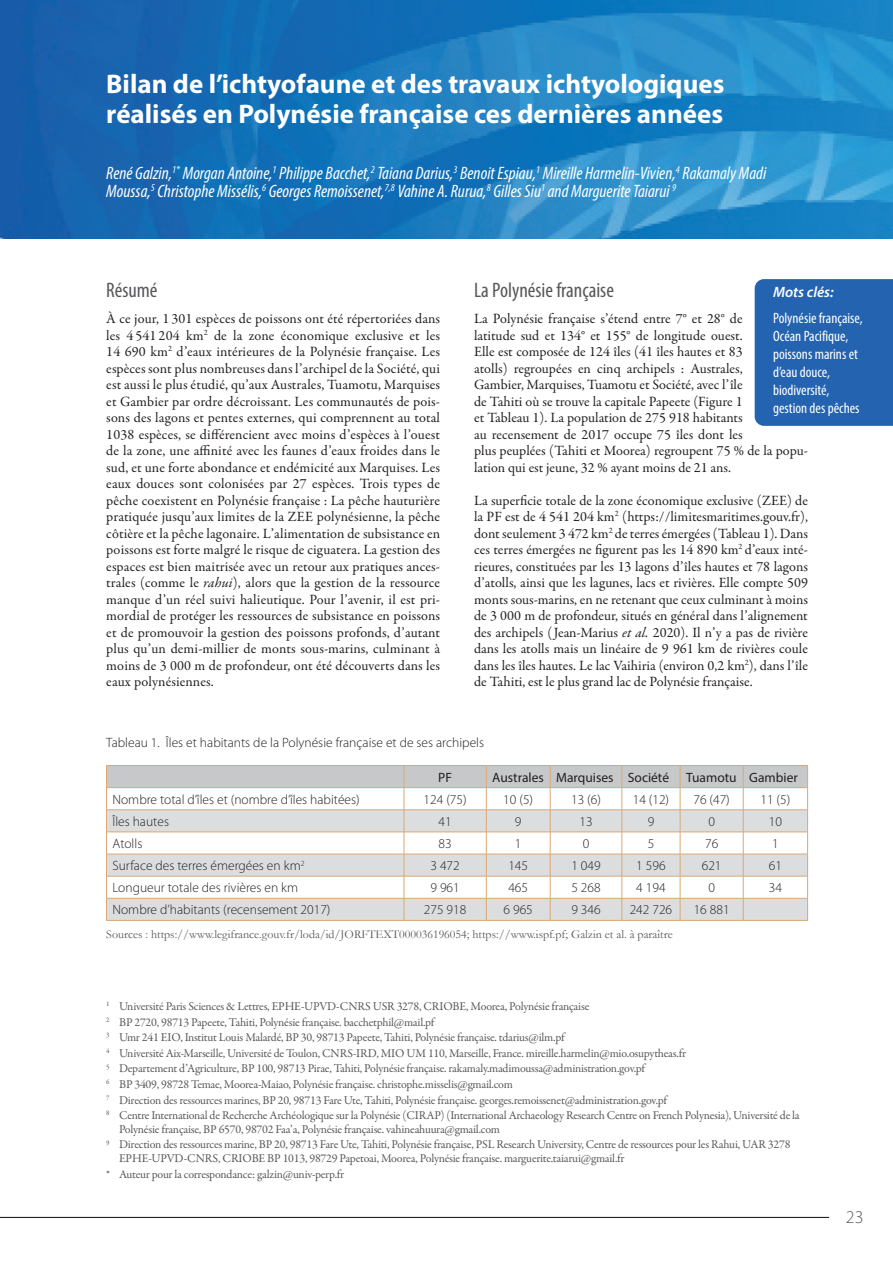
<style>
.page{position:relative;width:893px;height:1263px;background:#fff}
.page>*{position:absolute;margin:0;border:0;box-sizing:border-box;transform-origin:0 0}
.Title_feature{font:700 27px/30px "Myriad Pro";color:#fff}
.VF-Heading_1{font:condensed 21px "Myriad Pro";color:#57585a}
.Author_names_below_titles{font:italic condensed 18px/18px "Myriad Pro";color:#fff}
.t1{font:300 18px "Myriad Pro";color:#57585a}
.Author_names_below_titles-2{font:condensed 15px/18px "Myriad Pro";color:#fff}
.Author_names_below_titles-3{font:italic 600 15px "Myriad Pro";color:#fff}
.t2{font:14.25px/16.5px "Garamond Premr Pro";color:#231f20;text-align:justify}
.caption_Table{font:300 13.5px "Myriad Pro";color:#231f20}
.t3{font:13.5px "Myriad Pro";color:#231f20}
.footnotes{font:12px/13.5px "Garamond Premr Pro";letter-spacing:-.02em;color:#57585a}
.VF-footnote{font:12px "Garamond";color:#57585a}
.s1{font-style:italic}
</style>
<div class="page">
<hr style="left:0;top:1217px;width:829px;height:1px;background:#231f20">
<img style="left:0;top:0;width:893px;height:238px">
<div style="left:755px;top:279px;width:138px;height:147px;background:#2463b0"></div>
<svg style="left:106px;top:765px;width:702px;height:155px"></svg>
<hr style="left:106px;top:920px;width:298px;height:1px;background:#daa875">
<hr style="left:404px;top:920px;width:82px;height:1px;background:#daa875">
<hr style="left:486px;top:920px;width:64px;height:1px;background:#daa875">
<hr style="left:550px;top:920px;width:72px;height:1px;background:#daa875">
<hr style="left:622px;top:920px;width:58px;height:1px;background:#daa875">
<hr style="left:680px;top:920px;width:63px;height:1px;background:#daa875">
<hr style="left:743px;top:920px;width:65px;height:1px;background:#daa875">
<p class="Title_feature" style="left:106px;top:68px;width:620px">Bilan de l’ichtyofaune et des travaux ichtyologiques réalisés en Polynésie française ces dernières années</p>
<p class="Author_names_below_titles" style="left:106px;top:164px;width:661px">René Galzin,<sup>1*</sup> Morgan Antoine,<sup>1</sup> Philippe Bacchet,<sup>2</sup> Taiana Darius,<sup>3</sup> Benoit Espiau,<sup>1</sup> Mireille Harmelin-Vivien,<sup>4</sup> Rakamaly Madi<br>Moussa,<sup>5</sup> Christophe Missélis,<sup>6</sup> Georges Remoissenet,<sup>7,8</sup> Vahine A. Rurua,<sup>8</sup> Gilles Siu<sup>1</sup> and Marguerite Taiarui <sup>9</sup></p>
<p class="VF-Heading_1" style="left:106px;top:277px;width:53px">Résumé</p>
<p class="t2" style="left:106px;top:311px;width:335px">À ce jour, 1 301 espèces de poissons ont été répertoriées dans les 4 541 204 km<sup>2</sup> de la zone économique exclusive et les 14 690 km<sup>2</sup> d’eaux intérieures de la Polynésie française. Les espèces sont plus nombreuses dans l’archipel de la Société, qui est aussi le plus étudié, qu’aux Australes, Tuamotu, Marquises et Gambier par ordre décroissant. Les communautés de pois&shy;sons des lagons et pentes externes, qui comprennent au total 1038 espèces, se différencient avec moins d’espèces à l’ouest de la zone, une affinité avec les faunes d’eaux froides dans le sud, et une forte abondance et endémicité aux Marquises. Les eaux douces sont colonisées par 27 espèces. Trois types de pêche coexistent en Polynésie française : La pêche hauturière pratiquée jusqu’aux limites de la ZEE polynésienne, la pêche côtière et la pêche lagonaire. L’alimentation de subsistance en poissons est forte malgré le risque de ciguatera. La gestion des espaces est bien maitrisée avec un retour aux pratiques ances&shy;trales (comme le <span class="s1">rahui</span>), alors que la gestion de la ressource manque d’un réel suivi halieutique. Pour l’avenir, il est pri&shy;mordial de protéger les ressources de subsistance en poissons et de promouvoir la gestion des poissons profonds, d’autant plus qu’un demi-millier de monts sous-marins, culminant à moins de 3 000 m de profondeur, ont été découverts dans les eaux polynésiennes.</p>
<p class="VF-Heading_1" style="left:474px;top:277px;width:141px">La Polynésie française</p>
<p class="t2" style="left:474px;top:311px;width:335px;text-align:left">La Polynésie française s’étend entre 7° et 28° de<br>latitude sud et 134° et 155° de longitude ouest.<br>Elle est composée de 124 îles (41 îles hautes et 83<br>atolls) regroupées en cinq archipels : Australes,<br>Gambier, Marquises, Tuamotu et Société, avec l’île<br>de Tahiti où se trouve la capitale Papeete (Figure 1<br>et Tableau 1). La population de 275 918 habitants<br>au recensement de 2017 occupe 75 îles dont les<br>plus peuplées (Tahiti et Moorea) regroupent 75 % de la popu&shy;lation qui est jeune, 32 % ayant moins de 21 ans.</p>
<p class="t2" style="left:474px;top:492px;width:335px">La superficie totale de la zone économique exclusive (ZEE) de la PF est de 4 541 204 km<sup>2</sup> (https://limitesmaritimes.gouv.fr), dont seulement 3 472 km<sup>2</sup> de terres émergées (Tableau 1). Dans ces terres émergées ne figurent pas les 14 890 km<sup>2</sup> d’eaux inté&shy;rieures, constituées par les 13 lagons d’îles hautes et 78 lagons d’atolls, ainsi que les lagunes, lacs et rivières. Elle compte 509 monts sous-marins, en ne retenant que ceux culminant à moins de 3 000 m de profondeur, situés en général dans l’alignement des archipels (Jean-Marius <span class="s1">et al.</span> 2020). Il n’y a pas de rivière dans les atolls mais un linéaire de 9 961 km de rivières coule dans les îles hautes. Le lac Vaihiria (environ 0,2 km<sup>2</sup>), dans l’île de Tahiti, est le plus grand lac de Polynésie française.</p>
<p class="Author_names_below_titles-3" style="left:773px;top:282px;width:62px">Mots clés:</p>
<p class="Author_names_below_titles-2" style="left:773px;top:309px;width:91px">Polynésie française,<br>Océan Pacifique, poissons marins et d’eau douce, biodiversité, gestion des pêches</p>
<p class="caption_Table" style="left:106px;top:735px;width:379px">Tableau 1. Îles et habitants de la Polynésie française et de ses archipels</p>
<p class="t3" style="left:438px;top:769px;width:15px">PF</p>
<p class="t3" style="left:492px;top:769px;width:53px">Australes</p>
<p class="t3" style="left:556px;top:769px;width:59px">Marquises</p>
<p class="t3" style="left:628px;top:769px;width:43px">Société</p>
<p class="t3" style="left:686px;top:769px;width:52px">Tuamotu</p>
<p class="t3" style="left:749px;top:769px;width:50px">Gambier</p>
<p class="caption_Table" style="left:112px;top:791px;width:249px">Nombre total d’îles et (nombre d’îles habitées)</p>
<p class="caption_Table" style="left:424px;top:791px;width:45px">124 (75)</p>
<p class="caption_Table" style="left:503px;top:791px;width:31px">10 (5)</p>
<p class="caption_Table" style="left:571px;top:791px;width:31px">13 (6)</p>
<p class="caption_Table" style="left:633px;top:791px;width:38px">14 (12)</p>
<p class="caption_Table" style="left:693px;top:791px;width:38px">76 (47)</p>
<p class="caption_Table" style="left:760px;top:791px;width:31px">11 (5)</p>
<p class="caption_Table" style="left:112px;top:813px;width:58px">Îles hautes</p>
<p class="caption_Table" style="left:439px;top:813px;width:15px">41</p>
<p class="caption_Table" style="left:515px;top:813px;width:8px">9</p>
<p class="caption_Table" style="left:579px;top:813px;width:15px">13</p>
<p class="caption_Table" style="left:648px;top:813px;width:8px">9</p>
<p class="caption_Table" style="left:708px;top:813px;width:8px">0</p>
<p class="caption_Table" style="left:769px;top:813px;width:15px">10</p>
<p class="caption_Table" style="left:112px;top:835px;width:31px">Atolls</p>
<p class="caption_Table" style="left:439px;top:835px;width:15px">83</p>
<p class="caption_Table" style="left:515px;top:835px;width:8px">1</p>
<p class="caption_Table" style="left:583px;top:835px;width:8px">0</p>
<p class="caption_Table" style="left:648px;top:835px;width:8px">5</p>
<p class="caption_Table" style="left:705px;top:835px;width:15px">76</p>
<p class="caption_Table" style="left:772px;top:835px;width:8px">1</p>
<p class="caption_Table" style="left:112px;top:857px;width:194px">Surface des terres émergées en km<sup>2</sup></p>
<p class="caption_Table" style="left:430px;top:857px;width:31px">3 472</p>
<p class="caption_Table" style="left:508px;top:857px;width:21px">145</p>
<p class="caption_Table" style="left:571px;top:857px;width:31px">1 049</p>
<p class="caption_Table" style="left:636px;top:857px;width:31px">1 596</p>
<p class="caption_Table" style="left:702px;top:857px;width:21px">621</p>
<p class="caption_Table" style="left:769px;top:857px;width:15px">61</p>
<p class="caption_Table" style="left:112px;top:880px;width:187px">Longueur totale des rivières en km</p>
<p class="caption_Table" style="left:430px;top:880px;width:31px">9 961</p>
<p class="caption_Table" style="left:508px;top:880px;width:21px">465</p>
<p class="caption_Table" style="left:571px;top:880px;width:31px">5 268</p>
<p class="caption_Table" style="left:636px;top:880px;width:31px">4 194</p>
<p class="caption_Table" style="left:708px;top:880px;width:8px">0</p>
<p class="caption_Table" style="left:769px;top:880px;width:15px">34</p>
<p class="caption_Table" style="left:112px;top:902px;width:220px">Nombre d’habitants (recensement 2017)</p>
<p class="caption_Table" style="left:424px;top:902px;width:44px">275 918</p>
<p class="caption_Table" style="left:504px;top:902px;width:31px">6 965</p>
<p class="caption_Table" style="left:571px;top:902px;width:31px">9 346</p>
<p class="caption_Table" style="left:630px;top:902px;width:44px">242 726</p>
<p class="caption_Table" style="left:694px;top:902px;width:37px">16 881</p>
<p class="VF-footnote" style="left:106px;top:926px;width:568px">Sources : https://www.legifrance.gouv.fr/loda/id/JORFTEXT000036196054; https://www.ispf.pf; Galzin et al. à paraître</p>
<p class="footnotes" style="left:106px;top:1000px;width:485px"><sup>1</sup> Université Paris Sciences &amp; Lettres, EPHE-UPVD-CNRS USR 3278, CRIOBE, Moorea, Polynésie française</p>
<p class="footnotes" style="left:106px;top:1015px;width:330px"><sup>2</sup> BP 2720, 98713 Papeete, Tahiti, Polynésie française. bacchetphil@mail.pf</p>
<p class="footnotes" style="left:106px;top:1031px;width:460px"><sup>3</sup> Umr 241 EIO, Institut Louis Malardé, BP 30, 98713 Papeete, Tahiti, Polynésie française. tdarius@ilm.pf</p>
<p class="footnotes" style="left:106px;top:1046px;width:581px"><sup>4</sup> Université Aix-Marseille, Université de Toulon, CNRS-IRD, MIO UM 110, Marseille, France. mireille.harmelin@mio.osupytheas.fr</p>
<p class="footnotes" style="left:106px;top:1062px;width:540px"><sup>5</sup> Departement d’Agriculture, BP 100, 98713 Pirae, Tahiti, Polynésie française. rakamaly.madimoussa@administration.gov.pf</p>
<p class="footnotes" style="left:106px;top:1078px;width:408px"><sup>6</sup> BP 3409, 98728 Temae, Moorea-Maiao, Polynésie française. christophe.misselis@gmail.com</p>
<p class="footnotes" style="left:106px;top:1093px;width:562px"><sup>7</sup> Direction des ressources marines, BP 20, 98713 Fare Ute, Tahiti, Polynésie française. georges.remoissenet@administration.gov.pf</p>
<p class="footnotes" style="left:119px;top:1109px;width:682px;text-indent:-13px"><sup>8</sup> Centre International de Recherche Archéologique sur la Polynésie (CIRAP) (International Archaeology Research Centre on French Polynesia), Université de la<br>Polynésie française, BP 6570, 98702 Faa’a, Polynésie française. vahineahuura@gmail.com</p>
<p class="footnotes" style="left:119px;top:1138px;width:673px;text-indent:-13px"><sup>9</sup> Direction des ressources marine, BP 20, 98713 Fare Ute, Tahiti, Polynésie française, PSL Research University, Centre de ressources pour les Rahui, UAR 3278<br>EPHE-UPVD-CNRS, CRIOBE BP 1013, 98729 Papetoai, Moorea, Polynésie française. marguerite.taiarui@gmail.fr</p>
<p class="footnotes" style="left:106px;top:1167px;width:239px">* Auteur pour la correspondance: galzin@univ-perp.fr</p>
<p class="t1" style="left:846px;top:1206px;width:19px">23</p>
</div>
